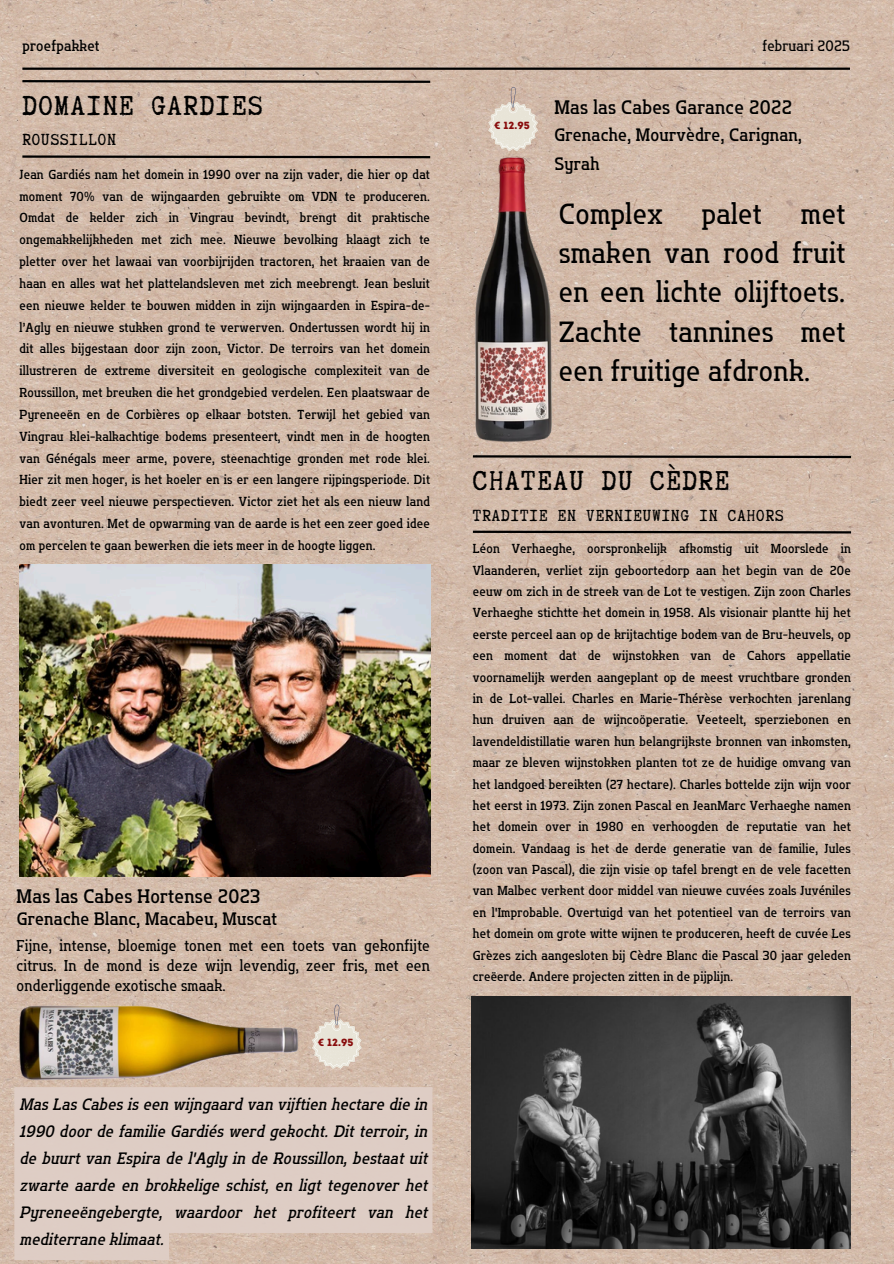
<style>
.page{position:relative;width:894px;height:1264px;background:#fff}
.page>*{position:absolute;margin:0;border:0;box-sizing:border-box;transform-origin:0 0}
.t1{font:32.55px "Truetypewriter Polygl OTT";letter-spacing:.05em;color:#000}
.t2{font:29.1px/39.3px "Flatory Slab 400 Semi Cond";letter-spacing:.015em;color:#000;text-align:justify}
.t3{font:19.5px "Flatory Slab 500 Semi Cond";letter-spacing:.015em;color:#000}
.t4{font:19.05px "Truetypewriter Polygl OTT";letter-spacing:.05em;color:#000}
.t5{font:18px/29.2px "Flatory Slab 500 Semi Cond";letter-spacing:.015em;color:#000}
.t6{font:16.5px/27px "Flatory Slab 500 Semi Cond It";letter-spacing:.015em;color:#000;text-align:justify}
.t7{font:15.6px/20.2px "Flatory Slab 400 Semi Cond";letter-spacing:.015em;color:#000;text-align:justify}
.t8{font:15px "Flatory Slab 400 Semi Cond";letter-spacing:.015em;color:#000}
.t9{font:15px "Flatory Slab 500 Semi Cond";letter-spacing:.015em;color:#000}
.t10{font:13.05px/21.3px "Flatory Slab 500 Semi Cond";letter-spacing:.015em;color:#000;text-align:justify}
.t11{font:10.35px "Intro Rust Base";color:#890d0d}
</style>
<div class="page">
<img style="left:0;top:0;width:893px;height:1263px">
<svg style="left:470px;top:529px;width:383px;height:5px;background:#74665d"></svg>
<svg style="left:470px;top:454px;width:383px;height:5px;background:#74665d"></svg>
<svg style="left:488px;top:87px;width:49px;height:64px;background:#ddd0c3"></svg>
<img style="left:471px;top:153px;width:83px;height:291px">
<img style="left:17px;top:1004px;width:283px;height:75px">
<svg style="left:312px;top:1004px;width:49px;height:64px;background:#ded2c4"></svg>
<svg style="left:20px;top:154px;width:412px;height:5px;background:#73655c"></svg>
<svg style="left:20px;top:79px;width:412px;height:5px;background:#74675d"></svg>
<hr style="left:22px;top:68px;width:827px;height:2px;background:#000">
<img style="left:471px;top:996px;width:378px;height:252px">
<img style="left:20px;top:564px;width:410px;height:312px">
<svg style="left:14px;top:1087px;width:418px;height:172px;background:#dccbc1"></svg>
<p class="t9" style="left:22px;top:37px;width:79px">proefpakket</p>
<p class="t8" style="left:762px;top:37px;width:89px">februari 2025</p>
<h6 class="t1" style="left:22px;top:89px;width:242px">DOMAINE GARDIES</h6>
<h6 class="t4" style="left:22px;top:130px;width:95px">ROUSSILLON</h6>
<p class="t10" style="left:20px;top:163px;width:412px;line-height:21.8px">Jean Gardiés nam het domein in 1990 over na zijn vader, die hier op dat moment 70% van de wijngaarden gebruikte om VDN te produceren.<br>Omdat de kelder zich in Vingrau bevindt, brengt dit praktische ongemakkelijkheden met zich mee. Nieuwe bevolking klaagt zich te pletter over het lawaai van voorbijrijden tractoren, het kraaien van de haan en alles wat het plattelandsleven met zich meebrengt. Jean besluit een nieuwe kelder te bouwen midden in zijn wijngaarden in Espira-de&shy;l’Agly en nieuwe stukken grond te verwerven. Ondertussen wordt hij in dit alles bijgestaan door zijn zoon, Victor. De terroirs van het domein illustreren de extreme diversiteit en geologische complexiteit van de Roussillon, met breuken die het grondgebied verdelen. Een plaatswaar de Pyreneeën en de Corbières op elkaar botsten. Terwijl het gebied van Vingrau klei-kalkachtige bodems presenteert, vindt men in de hoogten van Génégals meer arme, povere, steenachtige gronden met rode klei.<br>Hier zit men hoger, is het koeler en is er een langere rijpingsperiode. Dit biedt zeer veel nieuwe perspectieven. Victor ziet het als een nieuw land van avonturen. Met de opwarming van de aarde is het een zeer goed idee om percelen te gaan bewerken die iets meer in de hoogte liggen.</p>
<p class="t3" style="left:17px;top:885px;width:245px">Mas las Cabes Hortense 2023</p>
<h4 class="t7" style="left:17px;top:935px;width:414px">Fijne, intense, bloemige tonen met een toets van gekonfijte citrus. In de mond is deze wijn levendig, zeer fris, met een onderliggende exotische smaak.</h4>
<h4 class="t5" style="left:17px;top:904px;width:261px">Grenache Blanc, Macabeu, Muscat</h4>
<p class="t11" style="left:318px;top:1036px;width:37px">€ 12.95</p>
<h5 class="t6" style="left:20px;top:1090px;width:409px">Mas Las Cabes is een wijngaard van vijftien hectare die in 1990 door de familie Gardiés werd gekocht. Dit terroir, in de buurt van Espira de l'Agly in de Roussillon, bestaat uit zwarte aarde en brokkelige schist, en ligt tegenover het Pyreneeëngebergte, waardoor het profiteert van het mediterrane klimaat.</h5>
<p class="t11" style="left:494px;top:119px;width:37px">€ 12.95</p>
<h1 class="t3" style="left:554px;top:96px;width:239px">Mas las Cabes Garance 2022</h1>
<p class="t5" style="left:554px;top:120px;width:249px">Grenache, Mourvèdre, Carignan,<br>Syrah</p>
<p class="t2" style="left:558px;top:194px;width:105px">Complex</p>
<p class="t2" style="left:701px;top:194px;width:62px">palet</p>
<p class="t2" style="left:558px;top:194px;width:288px;text-indent:242px">met smaken van rood fruit en een lichte olijftoets.<br>Zachte tannines met een fruitige afdronk.</p>
<h5 class="t1" style="left:473px;top:464px;width:258px">CHATEAU DU CÈDRE</h5>
<h5 class="t4" style="left:473px;top:505px;width:312px">TRADITIE EN VERNIEUWING IN CAHORS</h5>
<h6 class="t10" style="left:473px;top:538px;width:379px">Léon Verhaeghe, oorspronkelijk afkomstig uit Moorslede in Vlaanderen, verliet zijn geboortedorp aan het begin van de 20e eeuw om zich in de streek van de Lot te vestigen. Zijn zoon Charles Verhaeghe stichtte het domein in 1958. Als visionair plantte hij het eerste perceel aan op de krijtachtige bodem van de Bru-heuvels, op een moment dat de wijnstokken van de Cahors appellatie voornamelijk werden aangeplant op de meest vruchtbare gronden in de Lot-vallei. Charles en Marie-Thérèse verkochten jarenlang hun druiven aan de wijncoöperatie. Veeteelt, sperziebonen en lavendeldistillatie waren hun belangrijkste bronnen van inkomsten, maar ze bleven wijnstokken planten tot ze de huidige omvang van het landgoed bereikten (27 hectare). Charles bottelde zijn wijn voor het eerst in 1973. Zijn zonen Pascal en JeanMarc Verhaeghe namen het domein over in 1980 en verhoogden de reputatie van het domein. Vandaag is het de derde generatie van de familie, Jules (zoon van Pascal), die zijn visie op tafel brengt en de vele facetten van Malbec verkent door middel van nieuwe cuvées zoals Juvéniles en l'Improbable. Overtuigd van het potentieel van de terroirs van het domein om grote witte wijnen te produceren, heeft de cuvée Les Grèzes zich aangesloten bij Cèdre Blanc die Pascal 30 jaar geleden creëerde. Andere projecten zitten in de pijplijn.</h6>
</div>
